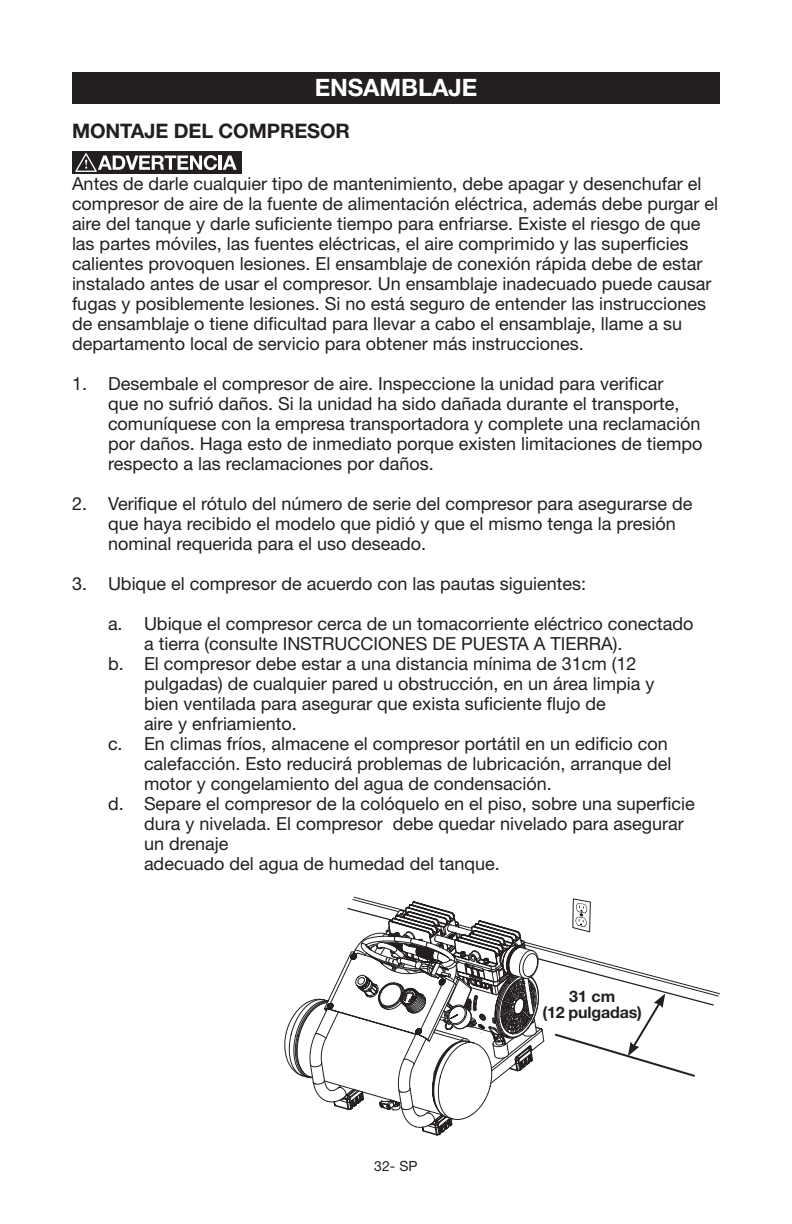
<style>
.page{position:relative;width:792px;height:1224px;background:#fff}
.page>*{position:absolute;margin:0;border:0;box-sizing:border-box;transform-origin:0 0}
._00-Section_Headline{font:700 24px "Helvetica Neue LT Std";letter-spacing:-.005em;color:#fff}
._01-Headline_PC_Delt{font:700 20px "Helvetica Neue LT Std";letter-spacing:-.005em;color:#231f20}
.t1{font:18px/20px "Helvetica Neue LT Std";color:#231f20}
.t2{font:700 16px "Helvetica Neue LT Std";letter-spacing:-.01em;color:#231f20}
.t3{font:14px "Helvetica Neue LT Std";color:#231f20}
</style>
<div class="page">
<svg style="left:285px;top:897px;width:435px;height:238px"></svg>
<div style="left:72px;top:72px;width:648px;height:32px;background:#231f20"></div>
<div style="left:72px;top:151px;width:169px;height:23px;background:#231f20"></div>
<svg style="left:75px;top:153px;width:142px;height:19px"></svg>
<hr style="left:219px;top:156px;width:3px;height:14px;background:#fff">
<svg style="left:223px;top:156px;width:14px;height:14px"></svg>
<p class="_00-Section_Headline" style="left:315px;top:73px;width:164px">ENSAMBLAJE</p>
<p class="_01-Headline_PC_Delt" style="left:72px;top:118px;width:280px">MONTAJE DEL COMPRESOR</p>
<p class="t1" style="left:72px;top:173px;width:648px">Antes de darle cualquier tipo de mantenimiento, debe apagar y desenchufar el compresor de aire de la fuente de alimentación eléctrica, además debe purgar el aire del tanque y darle suficiente tiempo para enfriarse. Existe el riesgo de que las partes móviles, las fuentes eléctricas, el aire comprimido y las superficies calientes provoquen lesiones. El ensamblaje de conexión rápida debe de estar instalado antes de usar el compresor. Un ensamblaje inadecuado puede causar fugas y posiblemente lesiones. Si no está seguro de entender las instrucciones de ensamblaje o tiene dificultad para llevar a cabo el ensamblaje, llame a su departamento local de servicio para obtener más instrucciones.</p>
<p class="t1" style="left:108px;top:373px;width:596px;text-indent:-36px">1. Desembale el compresor de aire. Inspeccione la unidad para verificar<br>que no sufrió daños. Si la unidad ha sido dañada durante el transporte, comuníquese con la empresa transportadora y complete una reclamación por daños. Haga esto de inmediato porque existen limitaciones de tiempo respecto a las reclamaciones por daños.</p>
<p class="t1" style="left:108px;top:493px;width:586px;text-indent:-36px">2. Verifique el rótulo del número de serie del compresor para asegurarse de que haya recibido el modelo que pidió y que el mismo tenga la presión nominal requerida para el uso deseado.</p>
<p class="t1" style="left:72px;top:573px;width:516px">3. Ubique el compresor de acuerdo con las pautas siguientes:</p>
<p class="t1" style="left:144px;top:613px;width:551px;text-indent:-36px">a. Ubique el compresor cerca de un tomacorriente eléctrico conectado a tierra (consulte INSTRUCCIONES DE PUESTA A TIERRA).</p>
<p class="t1" style="left:144px;top:653px;width:512px;text-indent:-36px">b. El compresor debe estar a una distancia mínima de 31cm (12 pulgadas) de cualquier pared u obstrucción, en un área limpia y bien ventilada para asegurar que exista suficiente flujo de<br>aire y enfriamiento.</p>
<p class="t1" style="left:108px;top:733px;width:561px">c. En climas fríos, almacene el compresor portátil en un edificio con</p>
<p class="t1" style="left:144px;top:753px;width:529px">calefacción. Esto reducirá problemas de lubricación, arranque del motor y congelamiento del agua de condensación.</p>
<p class="t1" style="left:144px;top:793px;width:552px;text-indent:-36px">d. Separe el compresor de la colóquelo en el piso, sobre una superficie dura y nivelada. El compresor debe quedar nivelado para asegurar un drenaje</p>
<p class="t1" style="left:144px;top:853px;width:357px">adecuado del agua de humedad del tanque.</p>
<p class="t3" style="left:374px;top:1158px;width:45px">32- SP</p>
<p class="t2" style="left:569px;top:986px;width:47px">31 cm</p>
<p class="t2" style="left:543px;top:1002px;width:101px">(12 pulgadas)</p>
</div>
